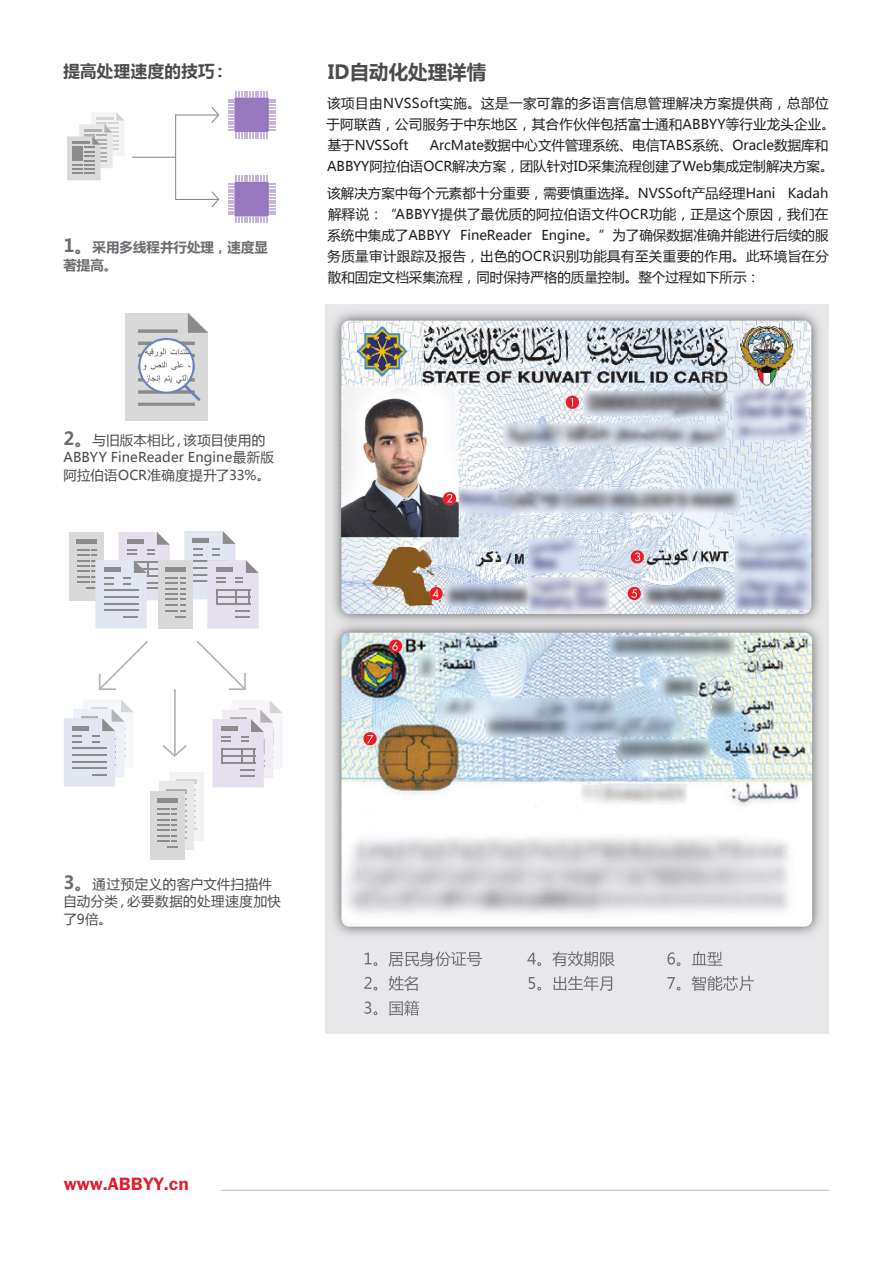
<style>
.page{position:relative;width:893px;height:1263px;background:#fff}
.page>*{position:absolute;margin:0;border:0;box-sizing:border-box;transform-origin:0 0}
.t1{font:700 19.5px "Microsoft Ya Hei";color:#4b4c4d}
.Logo_www_abbyy_com_r{font:18px "Franklin Gothic Demi ITC";color:#e21931}
.Sidebar_H2{font:700 16.5px "Microsoft Ya Hei";letter-spacing:.02em;color:#4b4c4d}
.t2{font:13.5px/21px "Microsoft Ya Hei";color:#231f20}
.Sidebar_H2-2{font:13.5px/17.7px "Microsoft Ya Hei";letter-spacing:.02em;color:#4b4c4d}
.Sidebar_H2-3{font:700 13.5px/17.7px "Microsoft Ya Hei";color:#6c6d70}
.s1{font-size:18px}
.s2{font-weight:700;font-size:18px;color:#6c6d70}
</style>
<div class="page">
<hr style="left:221px;top:1190px;width:608px;height:1px;background:#bcbdc0">
<svg style="left:228px;top:91px;width:47px;height:48px"></svg>
<svg style="left:228px;top:175px;width:47px;height:48px"></svg>
<svg style="left:211px;top:107px;width:9px;height:16px"></svg>
<hr style="left:175px;top:114px;width:43px;height:2px;background:#8c8c8c">
<svg style="left:210px;top:191px;width:10px;height:17px"></svg>
<hr style="left:175px;top:199px;width:43px;height:1px;background:#8c8c8c">
<hr style="left:132px;top:157px;width:44px;height:1px;background:#8c8c8c">
<hr style="left:175px;top:114px;width:1px;height:85px;background:#8c8c8c">
<svg style="left:67px;top:112px;width:58px;height:68px"></svg>
<img style="left:126px;top:313px;width:82px;height:108px">
<div style="left:70px;top:532px;width:34px;height:68px;background:#d9d9d9"></div>
<div style="left:169px;top:772px;width:34px;height:68px;background:#f3f3f3"></div>
<hr style="left:176px;top:780px;width:20px;height:4px;background:#d4d4d4">
<div style="left:160px;top:781px;width:34px;height:69px;background:#e8e8e8"></div>
<svg style="left:64px;top:700px;width:70px;height:87px"></svg>
<hr style="left:72px;top:767px;width:35px;height:2px;background:#8c8c8c">
<hr style="left:72px;top:761px;width:35px;height:2px;background:#8c8c8c">
<hr style="left:72px;top:754px;width:35px;height:2px;background:#8c8c8c">
<hr style="left:72px;top:747px;width:35px;height:2px;background:#8c8c8c">
<hr style="left:72px;top:726px;width:17px;height:4px;background:#8c8c8c">
<svg style="left:212px;top:700px;width:70px;height:87px"></svg>
<hr style="left:221px;top:755px;width:34px;height:2px;background:#8c8c8c">
<hr style="left:221px;top:748px;width:34px;height:2px;background:#8c8c8c">
<hr style="left:221px;top:727px;width:16px;height:4px;background:#8c8c8c">
<div style="left:150px;top:791px;width:34px;height:68px;background:#d9d9d9"></div>
<svg style="left:157px;top:789px;width:39px;height:59px"></svg>
<hr style="left:157px;top:799px;width:20px;height:4px;background:#8c8c8c">
<svg style="left:162px;top:745px;width:25px;height:12px"></svg>
<hr style="left:174px;top:689px;width:2px;height:67px;background:#b4b4b4">
<svg style="left:197px;top:641px;width:49px;height:49px"></svg>
<svg style="left:98px;top:641px;width:50px;height:49px"></svg>
<svg style="left:77px;top:531px;width:182px;height:97px"></svg>
<hr style="left:216px;top:596px;width:34px;height:2px;background:#8c8c8c">
<hr style="left:216px;top:589px;width:34px;height:2px;background:#8c8c8c">
<hr style="left:216px;top:568px;width:16px;height:4px;background:#8c8c8c">
<img style="left:326px;top:305px;width:503px;height:728px">
<p class="Sidebar_H2" style="left:63px;top:60px;width:166px">提高处理速度的技巧：</p>
<p class="Sidebar_H2-3" style="left:63px;top:238px;width:206px"><span class="s1">1。</span>采用多线程并行处理，速度显著提高。</p>
<h2 class="t1" style="left:328px;top:59px;width:160px">ID自动化处理详情</h2>
<p class="t2" style="left:327px;top:92px;width:510px">该项目由NVSSoft实施。这是一家可靠的多语言信息管理解决方案提供商，总部位于阿联酋，公司服务于中东地区，其合作伙伴包括富士通和ABBYY等行业龙头企业。基于NVSSoft</p>
<p class="t2" style="left:327px;top:134px;width:508px;text-indent:103px">ArcMate数据中心文件管理系统、电信TABS系统、Oracle数据库和<br>ABBYY阿拉伯语OCR解决方案，团队针对ID采集流程创建了Web集成定制解决方案。</p>
<p class="t2" style="left:327px;top:183px;width:503px;text-align:justify">该解决方案中每个元素都十分重要，需要慎重选择。NVSSoft产品经理Hani Kadah解释说：“ABBYY提供了最优质的阿拉伯语文件OCR功能，正是这个原因，我们在系统中集成了ABBYY FineReader Engine。”为了确保数据准确并能进行后续的服务质量审计跟踪及报告，出色的OCR识别功能具有至关重要的作用。此环境旨在分散和固定文档采集流程，同时保持严格的质量控制。整个过程如下所示：</p>
<p class="Sidebar_H2-2" style="left:63px;top:430px;width:212px"><span class="s2">2。</span>与旧版本相比，该项目使用的<br>ABBYY FineReader Engine最新版阿拉伯语OCR准确度提升了33%。</p>
<p class="Sidebar_H2-2" style="left:63px;top:874px;width:219px"><span class="s2">3。</span>通过预定义的客户文件扫描件自动分类，必要数据的处理速度加快了9倍。</p>
<p class="Logo_www_abbyy_com_r" style="left:64px;top:1173px;width:127px">www.ABBYY.cn</p>
</div>
